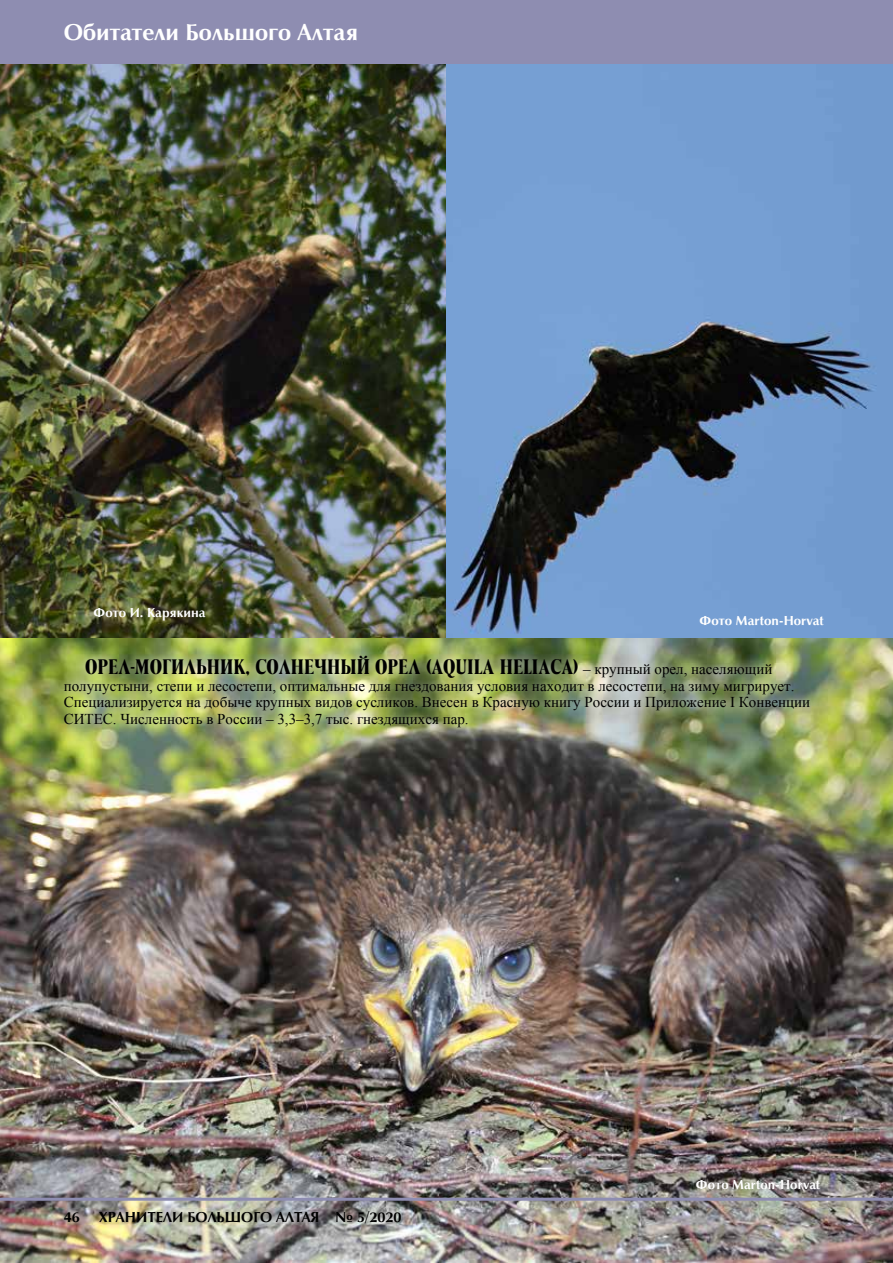
<style>
.page{position:relative;width:893px;height:1263px;background:#fff}
.page>*{position:absolute;margin:0;border:0;box-sizing:border-box;transform-origin:0 0}
.t1{font:700 24px "Vera Humana 95";color:#fff}
.t2{font:18px "Troover Roman";color:#000}
.t3{font:15px/16.5px "Times New Roman";color:#000}
.t4{font:700 15px "Vera Humana 95";color:#000}
.t5{font:700 13.5px "Vera Humana 95";letter-spacing:.005em;color:#fff}
.s1{font-family:"Times New Roman";font-size:15px}
</style>
<div class="page">
<img style="left:0;top:64px;width:893px;height:1199px">
<hr style="left:0;top:1198px;width:893px;height:3px;background:#8e8db1">
<div style="left:55px;top:646px;width:764px;height:90px;background:#fff;opacity:.75"></div>
<div style="left:0;top:0;width:893px;height:64px;background:#8e8db1"></div>
<h1 class="t1" style="left:64px;top:18px;width:296px">Обитатели Большого Алтая</h1>
<p class="t5" style="left:94px;top:604px;width:114px">Фото И. Карякина</p>
<p class="t5" style="left:699px;top:612px;width:126px">Фото Marton-Horvat</p>
<p class="t2" style="left:85px;top:656px;width:689px">ОРЕЛ-МОГИЛЬНИК, СОЛНЕЧНЫЙ ОРЕЛ (AQUILA HELIACA) <span class="s1">– крупный орел, населяющий</span></p>
<p class="t3" style="left:64px;top:677px;width:748px">полупустыни, степи и лесостепи, оптимальные для гнездования условия находит в лесостепи, на зиму мигрирует.<br>Специализируется на добыче крупных видов сусликов. Внесен в Красную книгу России и Приложение I Конвенции<br>СИТЕС. Численность в России – 3,3–3,7 тыс. гнездящихся пар.</p>
<p class="t4" style="left:64px;top:1208px;width:18px">46</p>
<p class="t4" style="left:99px;top:1208px;width:304px">ХРАНИТЕЛИ БОЛЬШОГО АЛТАЯ № 5/2020</p>
<p class="t5" style="left:696px;top:1176px;width:126px">Фото Marton-Horvat</p>
</div>
